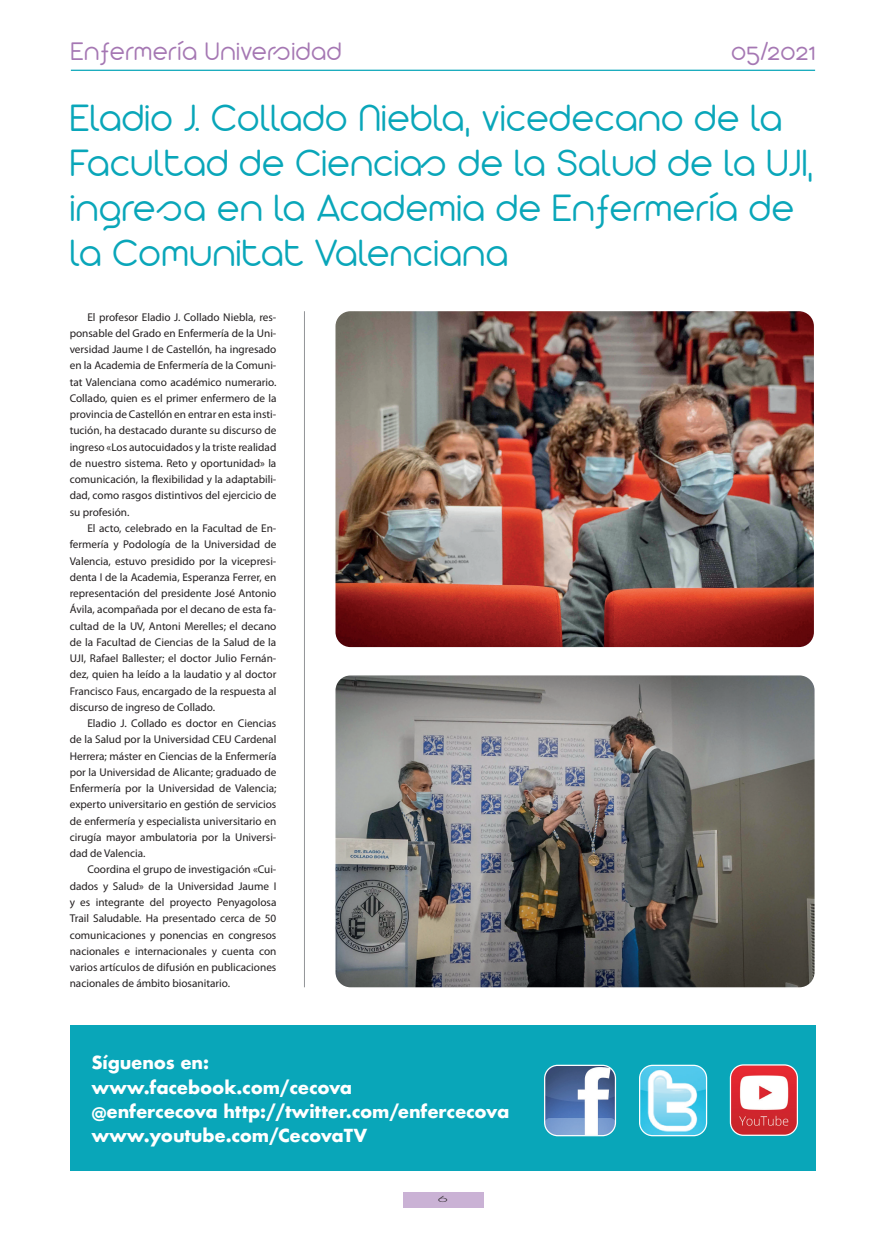
<style>
.page{position:relative;width:886px;height:1241px;background:#fff}
.page>*{position:absolute;margin:0;border:0;box-sizing:border-box;transform-origin:0 0}
.t1{font:300 41.25px/45px "Arista 2.0 Alternate";letter-spacing:.03em;color:#09a6b9}
.t2{font:300 27.5px "Arista 2.0 Alternate";letter-spacing:.04em;color:#a577b3}
.t3{font:700 17.5px "Futura";letter-spacing:-.01em;color:#fff}
.t4{font:11.25px/16.2px "Myriad Pro";color:#231f20;text-align:justify}
.t5{font:300 8.12px "Futura";color:#231f20;scale:2 1}
</style>
<div class="page">
<hr style="left:71px;top:70px;width:744px;height:1px;background:#09a6b9">
<div style="left:403px;top:1192px;width:80px;height:15px;background:#cab2d5"></div>
<img style="left:335px;top:311px;width:479px;height:336px">
<hr style="left:304px;top:311px;width:1px;height:676px;background:#939598">
<div style="left:70px;top:1025px;width:746px;height:145px;background:#09a6b9"></div>
<img style="left:545px;top:1066px;width:70px;height:69px">
<div style="left:544px;top:1064px;width:72px;height:72px;border:1px solid #fff;border-radius:13px"></div>
<img style="left:640px;top:1066px;width:66px;height:69px">
<div style="left:639px;top:1064px;width:68px;height:72px;border:1px solid #fff;border-radius:13px"></div>
<img style="left:730px;top:1066px;width:67px;height:69px">
<div style="left:730px;top:1064px;width:68px;height:71px;border:1px solid #fff;border-radius:13px"></div>
<img style="left:335px;top:675px;width:479px;height:312px">
<p class="t2" style="left:71px;top:35px;width:272px">Enfermería Universidad</p>
<p class="t2" style="left:731px;top:35px;width:85px">05/2021</p>
<p class="t1" style="left:70px;top:95px;width:744px">Eladio J. Collado Niebla, vicedecano de la Facultad de Ciencias de la Salud de la UJI, ingresa en la Academia de Enfermería de la Comunitat Valenciana</p>
<p class="t4" style="left:70px;top:309px;width:208px;text-indent:18px">El profesor Eladio J. Collado Niebla, res&shy;ponsable del Grado en Enfermería de la Uni&shy;versidad Jaume I de Castellón, ha ingresado en la Academia de Enfermería de la Comuni&shy;tat Valenciana como académico numerario.<br>Collado, quien es el primer enfermero de la provincia de Castellón en entrar en esta insti&shy;tución, ha destacado durante su discurso de ingreso «Los autocuidados y la triste realidad de nuestro sistema. Reto y oportunidad» la comunicación, la flexibilidad y la adaptabili&shy;dad, como rasgos distintivos del ejercicio de su profesión.</p>
<p class="t4" style="left:70px;top:520px;width:208px;text-indent:18px">El acto, celebrado en la Facultad de En&shy;fermería y Podología de la Universidad de Valencia, estuvo presidido por la vicepresi&shy;denta I de la Academia, Esperanza Ferrer, en representación del presidente José Antonio Ávila, acompañada por el decano de esta fa&shy;cultad de la UV, Antoni Merelles; el decano de la Facultad de Ciencias de la Salud de la UJI, Rafael Ballester; el doctor Julio Fernán&shy;dez, quien ha leído a la laudatio y al doctor Francisco Faus, encargado de la respuesta al discurso de ingreso de Collado.</p>
<p class="t4" style="left:70px;top:715px;width:208px;text-indent:18px">Eladio J. Collado es doctor en Ciencias de la Salud por la Universidad CEU Cardenal Herrera; máster en Ciencias de la Enfermería por la Universidad de Alicante; graduado de Enfermería por la Universidad de Valencia; experto universitario en gestión de servicios de enfermería y especialista universitario en cirugía mayor ambulatoria por la Universi&shy;dad de Valencia.</p>
<p class="t4" style="left:70px;top:861px;width:208px;text-indent:18px">Coordina el grupo de investigación «Cui&shy;dados y Salud» de la Universidad Jaume I y es integrante del proyecto Penyagolosa Trail Saludable. Ha presentado cerca de 50 comunicaciones y ponencias en congresos nacionales e internacionales y cuenta con varios artículos de difusión en publicaciones nacionales de ámbito biosanitario.</p>
<p class="t3" style="left:91px;top:1050px;width:119px">Síguenos en:</p>
<p class="t3" style="left:91px;top:1074px;width:262px">www.facebook.com/cecova</p>
<p class="t3" style="left:91px;top:1098px;width:419px">@enfercecova http://twitter.com/enfercecova</p>
<p class="t3" style="left:91px;top:1122px;width:278px">www.youtube.com/CecovaTV</p>
<p class="t5" style="left:438px;top:1193px;width:7px">6</p>
</div>
